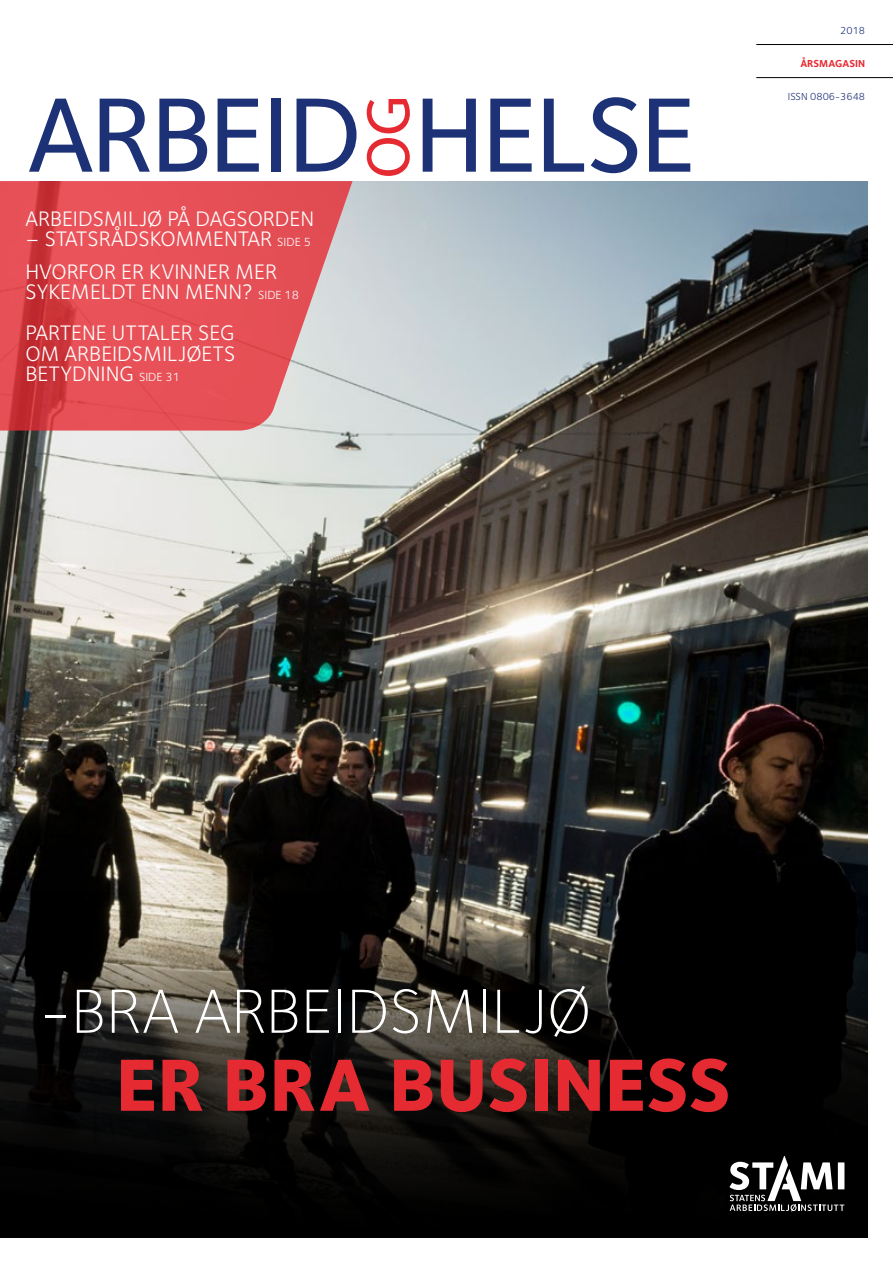
<style>
.page{position:relative;width:893px;height:1263px;background:#fff}
.page>*{position:absolute;margin:0;border:0;box-sizing:border-box;transform-origin:0 0}
.t1{font:500 109.5px "Foundry Sterling";letter-spacing:-.02em;color:#1d3176}
.Tittel_bold{font:800 76.5px "Foundry Sterling";color:#e62a32}
.Tittel_light{font:300 64.5px "Foundry Sterling";color:#fff}
.t2{font:500 62.1px "Foundry Sterling";color:#e62a32}
.t3{font:21.75px/20.4px "Foundry Sterling";color:#fff}
.t4{font:10.5px "Foundry Sterling";color:#1d3176}
.t5{font:700 10.5px "Foundry Sterling";color:#e62a32}
.s1{font-size:12.3px}
</style>
<div class="page">
<img style="left:0;top:181px;width:867px;height:711px">
<svg style="left:0;top:892px;width:867px;height:345px;background:#171613"></svg>
<svg style="left:729px;top:1156px;width:115px;height:55px"></svg>
<svg style="left:0;top:181px;width:353px;height:250px;background:#e05e64"></svg>
<hr style="left:756px;top:77px;width:137px;height:1px;background:#000">
<hr style="left:756px;top:44px;width:137px;height:1px;background:#000">
<p class="t1" style="left:28px;top:71px;width:336px">ARBEID</p>
<p class="t2" style="left:352px;top:179px;width:86px;rotate:-90deg">OG</p>
<p class="t1" style="left:414px;top:71px;width:284px">HELSE</p>
<p class="t3" style="left:25px;top:209px;width:290px">ARBEIDSMILJØ PÅ DAGSORDEN</p>
<p class="t3" style="left:25px;top:229px;width:287px">– STATSRÅDSKOMMENTAR <span class="s1">SIDE 5</span></p>
<p class="t3" style="left:25px;top:262px;width:275px">HVORFOR ER KVINNER MER<br>SYKEMELDT ENN MENN? <span class="s1">SIDE 18</span></p>
<p class="t3" style="left:25px;top:323px;width:211px;text-align:justify">PARTENE UTTALER SEG OM ARBEIDSMILJØETS BETYDNING <span class="s1">SIDE 31</span></p>
<p class="t4" style="left:840px;top:24px;width:26px">2018</p>
<p class="t5" style="left:800px;top:57px;width:66px">ÅRSMAGASIN</p>
<p class="t4" style="left:788px;top:90px;width:79px">ISSN 0806-3648</p>
<p class="Tittel_light" style="left:40px;top:974px;width:553px">-BRA ARBEIDSMILJØ</p>
<p class="Tittel_bold" style="left:116px;top:1037px;width:617px">ER BRA BUSINESS</p>
</div>
